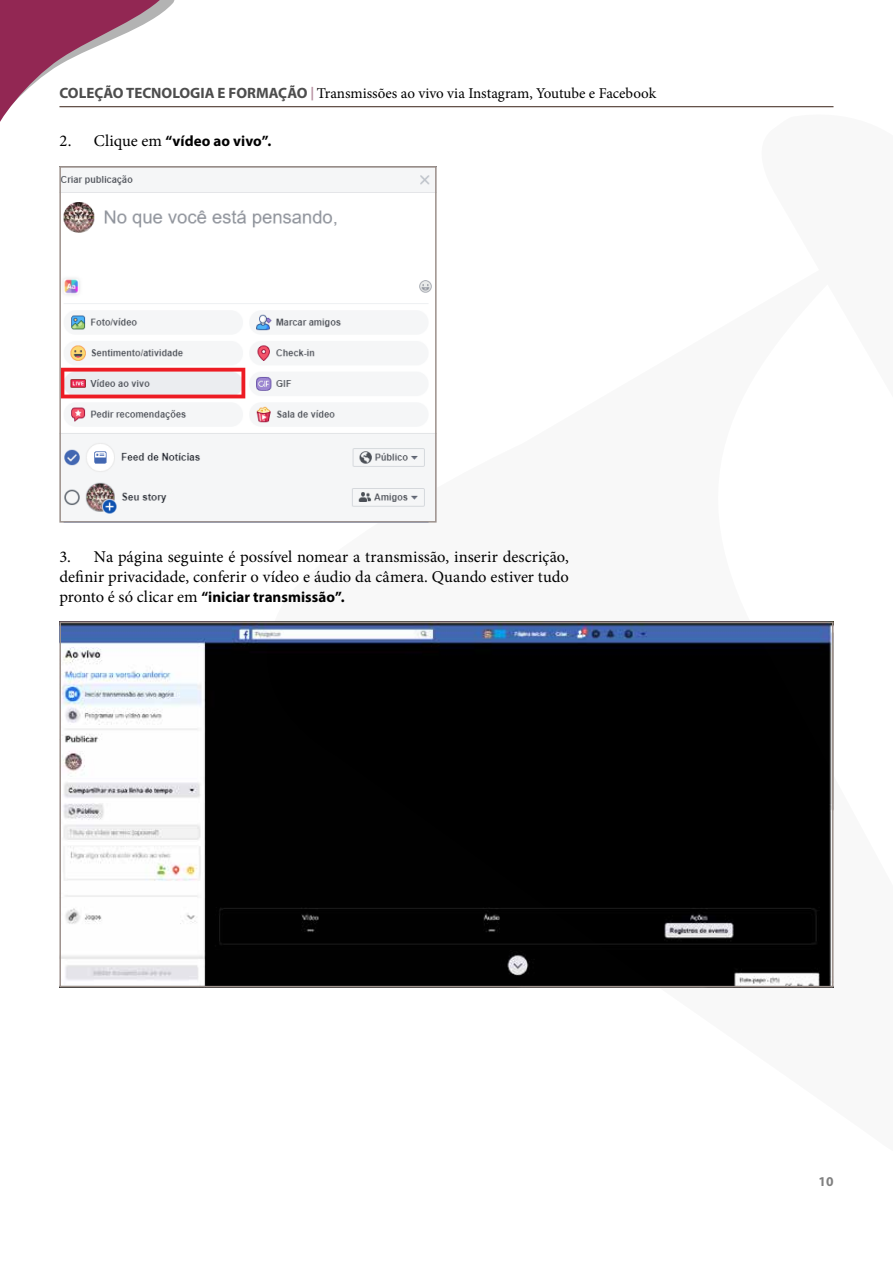
<style>
.page{position:relative;width:893px;height:1263px;background:#fff}
.page>*{position:absolute;margin:0;border:0;box-sizing:border-box;transform-origin:0 0}
.t1{font:16.5px/19.8px "Minion Pro";letter-spacing:.005em;color:#000}
.t2{font:15px "Minion Pro";letter-spacing:-.005em;color:#000}
.t3{font:700 15px "Myriad Pro";letter-spacing:.005em;color:#000}
.t4{font:700 13.5px "Myriad Pro";color:#808080}
.s1{font-family:"Myriad Pro";font-weight:700;color:#4d4d4d}
.s2{font-family:"Myriad Pro";font-weight:700;font-size:13.5px;color:#b892a2}
.s3{font-family:"Minion Pro";font-weight:400;font-size:16.5px}
</style>
<div class="page">
<svg style="left:747px;top:106px;width:87px;height:882px"></svg>
<svg style="left:0;top:0;width:198px;height:122px"></svg>
<hr style="left:59px;top:106px;width:774px;height:1px;background:#382117">
<img style="left:62px;top:175px;width:372px;height:339px">
<div style="left:59px;top:166px;width:378px;height:357px;border:2px solid #9c908b"></div>
<img style="left:62px;top:625px;width:768px;height:359px">
<div style="left:59px;top:622px;width:774px;height:365px;border:2px solid #9c908b"></div>
<p class="t2" style="left:59px;top:83px;width:598px"><span class="s1">COLEÇÃO TECNOLOGIA E FORMAÇÃO</span> <span class="s2">|</span> Transmissões ao vivo via Instagram, Youtube e Facebook</p>
<p class="t3" style="left:59px;top:131px;width:213px"><span class="s3">2. Clique em</span> “vídeo ao vivo”.</p>
<p class="t1" style="left:59px;top:547px;width:511px">3. Na página seguinte é possível nomear a transmissão, inserir descrição, definir privacidade, conferir o vídeo e áudio da câmera. Quando estiver tudo</p>
<p class="t3" style="left:59px;top:587px;width:287px"><span class="s3">pronto é só clicar em</span> “iniciar transmissão”.</p>
<p class="t4" style="left:818px;top:1173px;width:16px">10</p>
</div>
